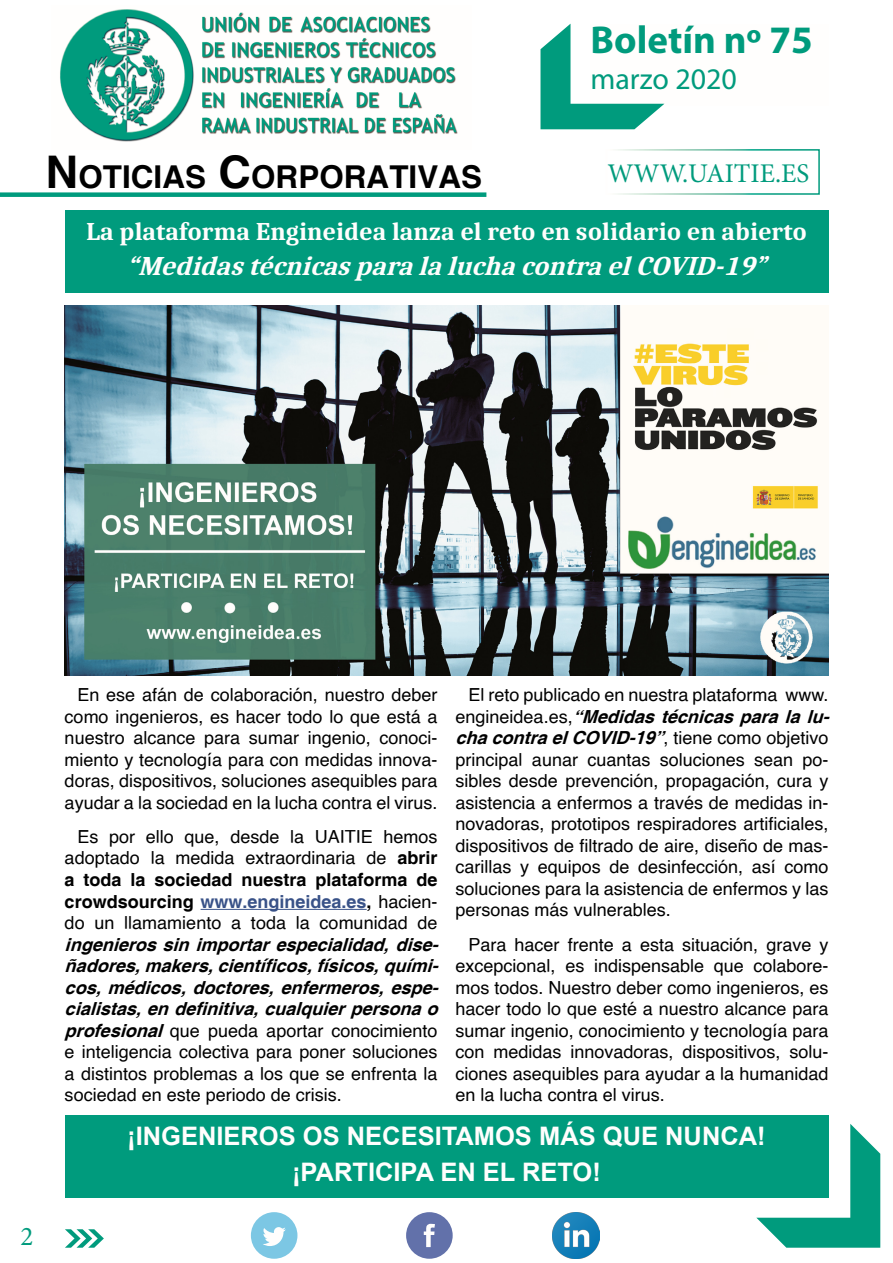
<style>
.page{position:relative;width:893px;height:1263px;background:#fff}
.page>*{position:absolute;margin:0;border:0;box-sizing:border-box;transform-origin:0 0}
.t1{font:700 39px "Myriad Pro";color:#009b7d}
.t2{font:700 31.5px "Helvetica";color:#000}
.t3{font:30px "Myriad Pro";color:#009b7d}
.t4{font:italic 700 27px "Caladea";color:#fffefd}
.t5{font:27px "Minion Pro";color:#009b7d}
.t6{font:700 25.5px/36px "Arial";color:#fffefd;text-align:center}
.t7{font:700 25.5px "Caladea";color:#fffefd}
.t8{font:18px/21.6px "Helvetica";color:#000;text-align:justify}
.t9{font:italic 700 18px/21.6px "Helvetica";color:#000}
.s1{font-size:45px}
.s2{font-weight:700}
.s3{font-weight:700;color:#395288}
.s4{font-weight:400;font-style:normal}
.s5{font-weight:700;font-style:italic}
</style>
<div class="page">
<svg style="left:65px;top:1229px;width:39px;height:19px"></svg>
<div style="left:406px;top:1212px;width:47px;height:47px;background:#6271aa;border-radius:50%"></div>
<svg style="left:424px;top:1224px;width:11px;height:23px"></svg>
<div style="left:251px;top:1212px;width:46px;height:47px;background:#7cc7e4;border-radius:50%"></div>
<svg style="left:263px;top:1227px;width:23px;height:19px"></svg>
<img style="left:553px;top:1212px;width:46px;height:47px">
<svg style="left:756px;top:1124px;width:124px;height:124px"></svg>
<svg style="left:540px;top:24px;width:124px;height:105px"></svg>
<div style="left:606px;top:149px;width:214px;height:46px;border:2px solid #fff"></div>
<div style="left:0;top:192px;width:486px;height:5px;background:#009b7d"></div>
<img style="left:60px;top:9px;width:398px;height:133px">
<hr style="left:201px;top:909px;width:166px;height:1px;background:#395288">
<div style="left:65px;top:210px;width:763px;height:83px;background:#009b7d"></div>
<img style="left:65px;top:305px;width:763px;height:370px">
<div style="left:65px;top:1115px;width:763px;height:82px;background:#009b7d"></div>
<h1 class="t1" style="left:590px;top:14px;width:224px">Boletín nº 75</h1>
<h3 class="t3" style="left:590px;top:60px;width:148px">marzo 2020</h3>
<h2 class="t2" style="left:46px;top:158px;width:438px"><span class="s1">N</span>OTICIAS <span class="s1">C</span>ORPORATIVAS</h2>
<h3 class="t5" style="left:607px;top:155px;width:204px">WWW.UAITIE.ES</h3>
<h3 class="t7" style="left:86px;top:216px;width:722px">La plataforma Engineidea lanza el reto en solidario en abierto</h3>
<h3 class="t4" style="left:127px;top:249px;width:649px">“MedidastécnicasparalaluchacontraelCOVID-19”</h3>
<h3 class="t5" style="left:21px;top:1218px;width:14px">2</h3>
<p class="t8" style="left:65px;top:684px;width:374px;text-indent:13px">En ese afán de colaboración, nuestro deber como ingenieros, es hacer todo lo que está a nuestro alcance para sumar ingenio, conoci&shy;miento y tecnología para con medidas innova&shy;doras, dispositivos, soluciones asequibles para ayudar a la sociedad en la lucha contra el virus.</p>
<p class="t8" style="left:65px;top:826px;width:374px;text-indent:13px">Es por ello que, desde la UAITIE hemos adoptado la medida extraordinaria de <span class="s2">abrir a toda la sociedad nuestra plataforma de crowdsourcing</span> <span class="s3">www.engineidea.es</span><span class="s2">,</span> hacien&shy;do un llamamiento a toda la comunidad de</p>
<p class="t9" style="left:65px;top:934px;width:381px">ingenierossinimportarespecialidad,dise&shy;ñadores,makers,científicos,físicos,quími&shy;cos,médicos,doctores,enfermeros,espe&shy;cialistas,endefinitiva,cualquierpersonao profesional <span class="s4">que pueda aportar conocimiento e inteligencia colectiva para poner soluciones a distintos problemas a los que se enfrenta la sociedad en este periodo de crisis.</span></p>
<p class="t8" style="left:456px;top:684px;width:381px;text-align:left;text-indent:13px">El reto publicado en nuestra plataforma www. e n g i n e i d e a . e s , <span class="s5">“Medidastécnicasparalalu&shy;chacontraelCOVID-19”</span>, t i e n e c o m o o bj e t i v o principal aunar cuantas soluciones sean po&shy;sibles desde prevención, propagación, cura y asistencia a enfermos a través de medidas in&shy;novadoras, prototipos respiradores artificiales, dispositivos de filtrado de aire, diseño de mas&shy;carillas y equipos de desinfección, así como soluciones para la asistencia de enfermos y las personas más vulnerables.</p>
<p class="t8" style="left:456px;top:934px;width:374px;text-indent:13px">Para hacer frente a esta situación, grave y excepcional, es indispensable que colabore&shy;mos todos. Nuestro deber como ingenieros, es hacer todo lo que esté a nuestro alcance para sumar ingenio, conocimiento y tecnología para con medidas innovadoras, dispositivos, solu&shy;ciones asequibles para ayudar a la humanidad en la lucha contra el virus.</p>
<h3 class="t6" style="left:127px;top:1118px;width:640px">¡INGENIEROS OS NECESITAMOS MÁS QUE NUNCA! ¡PARTICIPA EN EL RETO!</h3>
</div>
